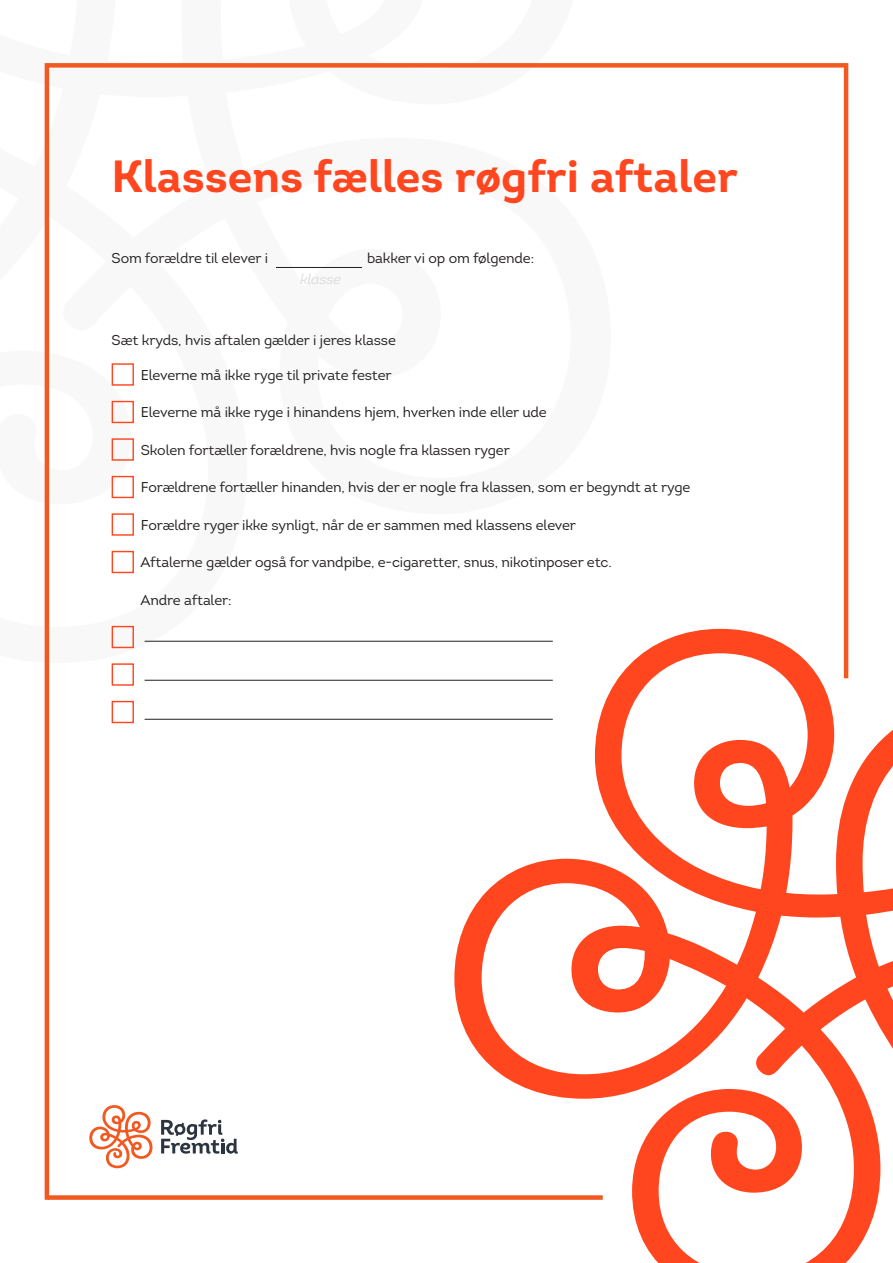
<style>
.page{position:relative;width:893px;height:1263px;background:#fff}
.page>*{position:absolute;margin:0;border:0;box-sizing:border-box;transform-origin:0 0}
.t1{font:700 45px "Intro";color:#ff461e}
.RF_BRØD{font:14.25px "Intro";letter-spacing:-.01em;color:#231f20}
.RF_BRØD-2{font:italic 14.25px "Intro";letter-spacing:-.01em;color:#dcdcdc}
</style>
<div class="page">
<svg style="left:44px;top:63px;width:410px;height:600px"></svg>
<svg style="left:454px;top:629px;width:439px;height:634px"></svg>
<svg style="left:89px;top:1105px;width:63px;height:63px"></svg>
<svg style="left:161px;top:1119px;width:77px;height:35px"></svg>
<hr style="left:276px;top:267px;width:86px;height:1px;background:#231f20">
<div style="left:112px;top:363px;width:22px;height:23px;border:1px solid #ff461e"></div>
<div style="left:112px;top:401px;width:22px;height:22px;border:1px solid #ff461e"></div>
<div style="left:112px;top:438px;width:22px;height:23px;border:1px solid #ff461e"></div>
<div style="left:112px;top:476px;width:22px;height:22px;border:1px solid #ff461e"></div>
<div style="left:112px;top:513px;width:22px;height:23px;border:1px solid #ff461e"></div>
<div style="left:112px;top:551px;width:22px;height:22px;border:1px solid #ff461e"></div>
<div style="left:112px;top:626px;width:22px;height:22px;border:1px solid #ff461e"></div>
<div style="left:112px;top:663px;width:22px;height:23px;border:1px solid #ff461e"></div>
<div style="left:112px;top:701px;width:22px;height:22px;border:1px solid #ff461e"></div>
<hr style="left:145px;top:641px;width:408px;height:1px;background:#231f20">
<hr style="left:145px;top:680px;width:408px;height:1px;background:#231f20">
<hr style="left:145px;top:719px;width:408px;height:1px;background:#231f20">
<hr style="left:45px;top:63px;width:4px;height:1137px;background:#f15921">
<hr style="left:844px;top:63px;width:4px;height:615px;background:#f15921">
<div style="left:48px;top:63px;width:798px;height:5px;background:#f15921"></div>
<div style="left:48px;top:1195px;width:555px;height:5px;background:#f15921"></div>
<p class="t1" style="left:112px;top:147px;width:628px">Klassens fælles røgfri aftaler</p>
<p class="RF_BRØD" style="left:112px;top:249px;width:158px">Som forældre til elever i</p>
<p class="RF_BRØD" style="left:367px;top:249px;width:168px">bakker vi op om følgende:</p>
<p class="RF_BRØD-2" style="left:300px;top:270px;width:43px">klasse</p>
<p class="RF_BRØD" style="left:112px;top:332px;width:286px">Sæt kryds, hvis aftalen gælder i jeres klasse</p>
<p class="RF_BRØD" style="left:141px;top:366px;width:252px">Eleverne må ikke ryge til private fester</p>
<p class="RF_BRØD" style="left:141px;top:403px;width:407px">Eleverne må ikke ryge i hinandens hjem, hverken inde eller ude</p>
<p class="RF_BRØD" style="left:141px;top:441px;width:370px">Skolen fortæller forældrene, hvis nogle fra klassen ryger</p>
<p class="RF_BRØD" style="left:141px;top:478px;width:551px">Forældrene fortæller hinanden, hvis der er nogle fra klassen, som er begyndt at ryge</p>
<p class="RF_BRØD" style="left:141px;top:516px;width:437px">Forældre ryger ikke synligt, når de er sammen med klassens elever</p>
<p class="RF_BRØD" style="left:140px;top:553px;width:473px">Aftalerne gælder også for vandpibe, e-cigaretter, snus, nikotinposer etc.</p>
<p class="RF_BRØD" style="left:140px;top:591px;width:93px">Andre aftaler:</p>
</div>
